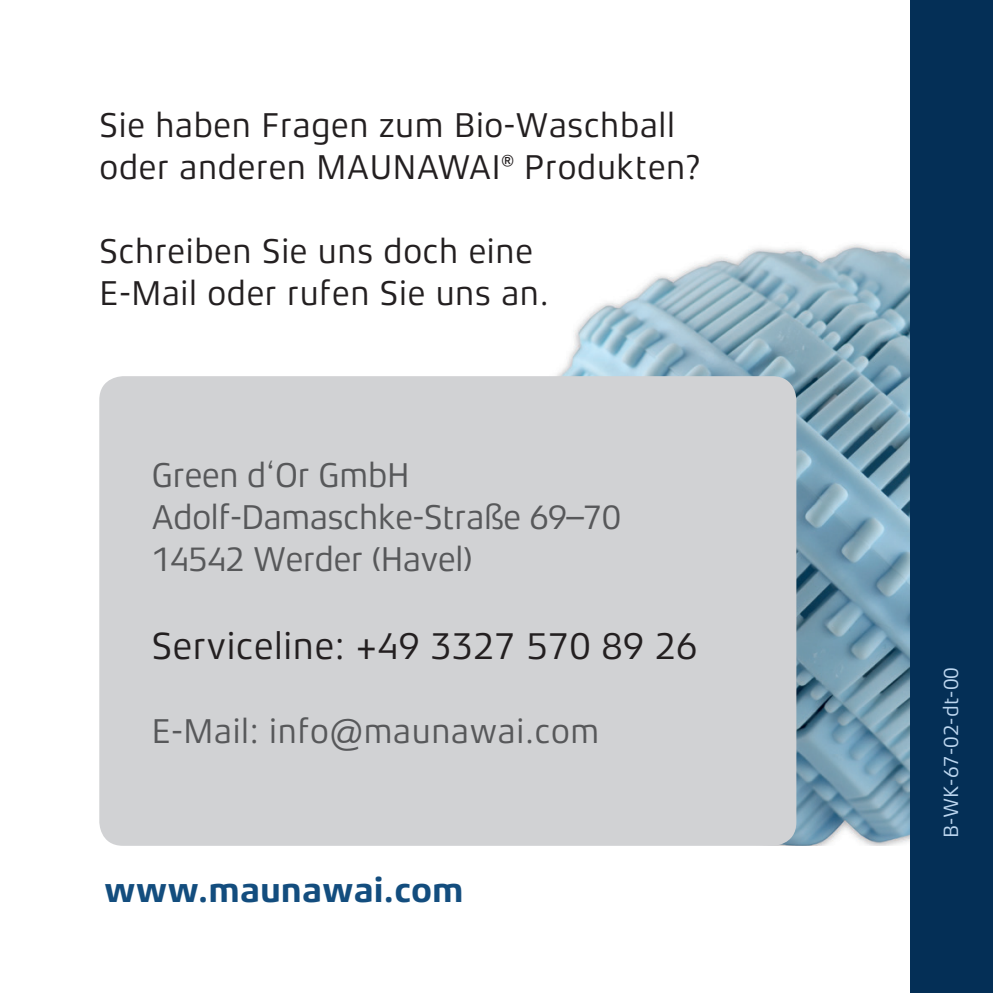
<style>
.page{position:relative;width:993px;height:993px;background:#fff}
.page>*{position:absolute;margin:0;border:0;box-sizing:border-box;transform-origin:0 0}
.t1{font:38.5px "Xenois Sans Pro";color:#231f20}
.t2{font:35px/42px "Xenois Sans Pro";color:#231f20}
.t3{font:35px/42px "Xenois Sans Pro";letter-spacing:-.025em;color:#57585a}
.t4{font:35px "Xenois Sans Pro";color:#57585a}
.t5{font:700 35px "Xenois Sans Pro";color:#134d7e}
.t6{font:21px "Xenois Sans Pro";color:#bcd6ef}
</style>
<div class="page">
<img style="left:557px;top:244px;width:353px;height:601px">
<div style="left:99px;top:376px;width:697px;height:469px;background:#d1d2d4;border-radius:24px"></div>
<div style="left:910px;top:0;width:82px;height:992px;background:#042f56"></div>
<p class="t2" style="left:99px;top:104px;width:602px">Sie haben Fragen zum Bio-Waschball oder anderen MAUNAWAI® Produkten?</p>
<p class="t2" style="left:99px;top:230px;width:451px">Schreiben Sie uns doch eine<br>E-Mail oder rufen Sie uns an.</p>
<p class="t3" style="left:151px;top:454px;width:471px">Green d‘Or GmbH<br>Adolf-Damaschke-Straße 69–70<br>14542 Werder (Havel)</p>
<p class="t1" style="left:151px;top:624px;width:547px">Serviceline: +49 3327 570 89 26</p>
<p class="t4" style="left:151px;top:711px;width:449px">E-Mail: info@maunawai.com</p>
<p class="t5" style="left:104px;top:869px;width:361px">www.maunawai.com</p>
<p class="t6" style="left:938px;top:837px;width:172px;rotate:-90deg">B-WK-67-02-dt-00</p>
</div>
